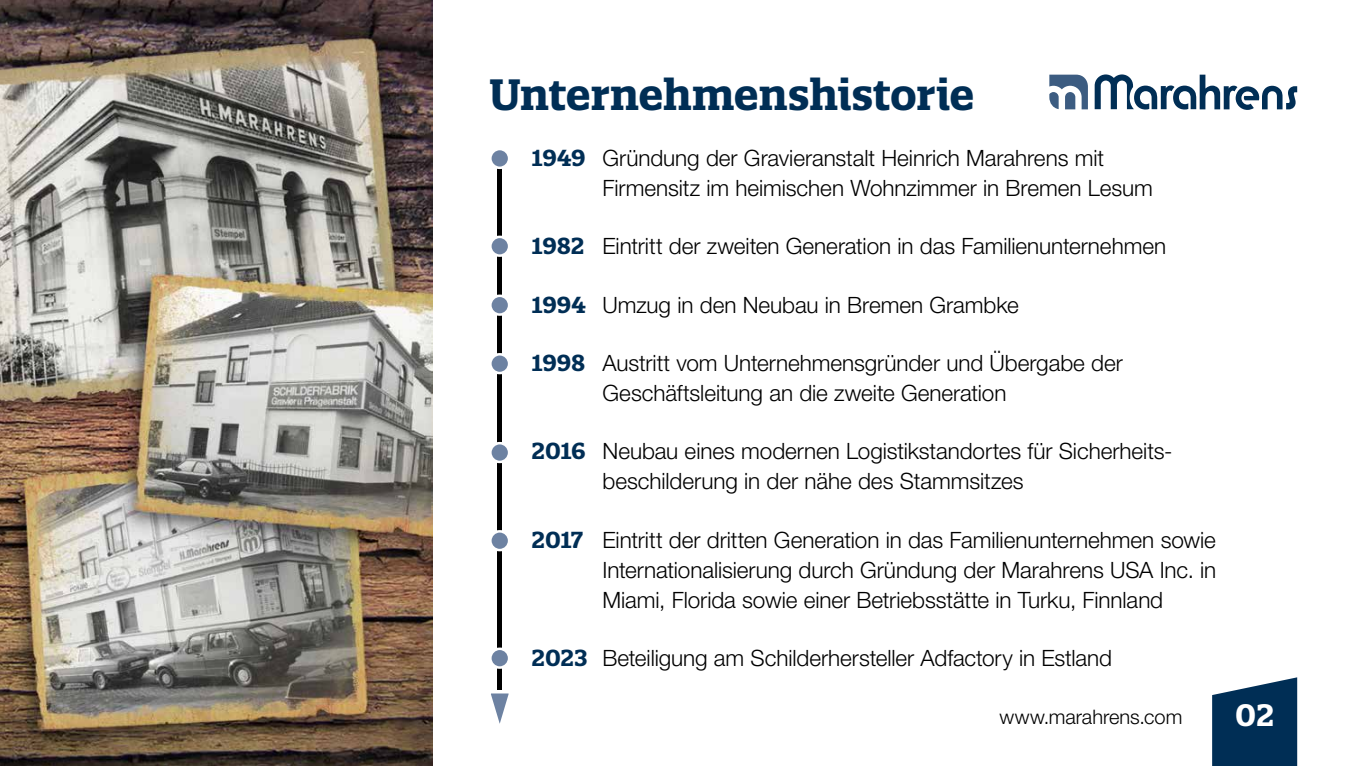
<style>
.page{position:relative;width:1361px;height:766px;background:#fff}
.page>*{position:absolute;margin:0;border:0;box-sizing:border-box;transform-origin:0 0}
.t1{font:700 42.5px "Quatro Slab";letter-spacing:-.01em;color:#002e55}
.t2{font:700 30px "Quatro Slab";color:#fff}
.t3{font:300 22.5px/30px "Helvetica Neue LT Pro";letter-spacing:-.005em;color:#000}
.t4{font:300 20px "Helvetica Neue LT Pro";color:#000}
.s1{font-family:"Quatro Slab";font-weight:700;color:#002e55}
</style>
<div class="page">
<img style="left:0;top:0;width:432px;height:765px">
<div style="left:497px;top:159px;width:5px;height:530px;background:#000"></div>
<svg style="left:490px;top:149px;width:19px;height:19px"></svg>
<div style="left:489px;top:148px;width:21px;height:21px;border:2px solid #fff;border-radius:50%"></div>
<svg style="left:490px;top:237px;width:19px;height:18px"></svg>
<div style="left:489px;top:235px;width:21px;height:22px;border:2px solid #fff;border-radius:50%"></div>
<svg style="left:490px;top:296px;width:19px;height:18px"></svg>
<div style="left:489px;top:294px;width:21px;height:22px;border:2px solid #fff;border-radius:50%"></div>
<svg style="left:490px;top:354px;width:19px;height:19px"></svg>
<div style="left:489px;top:353px;width:21px;height:21px;border:2px solid #fff;border-radius:50%"></div>
<svg style="left:490px;top:443px;width:19px;height:19px"></svg>
<div style="left:489px;top:442px;width:21px;height:21px;border:2px solid #fff;border-radius:50%"></div>
<svg style="left:490px;top:531px;width:19px;height:19px"></svg>
<div style="left:489px;top:530px;width:21px;height:21px;border:2px solid #fff;border-radius:50%"></div>
<svg style="left:490px;top:648px;width:19px;height:19px"></svg>
<div style="left:489px;top:647px;width:21px;height:21px;border:2px solid #fff;border-radius:50%"></div>
<svg style="left:491px;top:689px;width:18px;height:35px"></svg>
<svg style="left:1212px;top:677px;width:85px;height:88px;background:#1b4467"></svg>
<svg style="left:1049px;top:75px;width:39px;height:34px"></svg>
<svg style="left:1094px;top:74px;width:203px;height:36px"></svg>
<h1 class="t1" style="left:489px;top:67px;width:487px">Unternehmenshistorie</h1>
<p class="t3" style="left:602px;top:142px;width:552px;text-indent:-71px"><span class="s1">1949</span> Gründung der Gravieranstalt Heinrich Marahrens mit<br>Firmensitz im heimischen Wohnzimmer in Bremen Lesum</p>
<p class="t3" style="left:531px;top:231px;width:636px"><span class="s1">1982</span> Eintritt der zweiten Generation in das Familienunternehmen</p>
<p class="t3" style="left:531px;top:289px;width:488px"><span class="s1">1994</span> Umzug in den Neubau in Bremen Grambke</p>
<p class="t3" style="left:602px;top:347px;width:522px;text-indent:-71px"><span class="s1">1998</span> Austritt vom Unternehmensgründer und Übergabe der<br>Geschäftsleitung an die zweite Generation</p>
<p class="t3" style="left:602px;top:436px;width:571px;text-indent:-71px"><span class="s1">2016</span> Neubau eines modernen Logistikstandortes für Sicherheits&shy;beschilderung in der nähe des Stammsitzes</p>
<p class="t3" style="left:602px;top:524px;width:615px;text-align:justify;text-indent:-71px"><span class="s1">2017</span> Eintritt der dritten Generation in das Familienunternehmen sowie Internationalisierung durch Gründung der Marahrens USA Inc. in Miami, Florida sowie einer Betriebsstätte in Turku, Finnland</p>
<p class="t3" style="left:531px;top:642px;width:582px"><span class="s1">2023</span> Beteiligung am Schilderhersteller Adfactory in Estland</p>
<p class="t4" style="left:999px;top:704px;width:184px">www.marahrens.com</p>
<h2 class="t2" style="left:1235px;top:696px;width:41px">02</h2>
</div>
